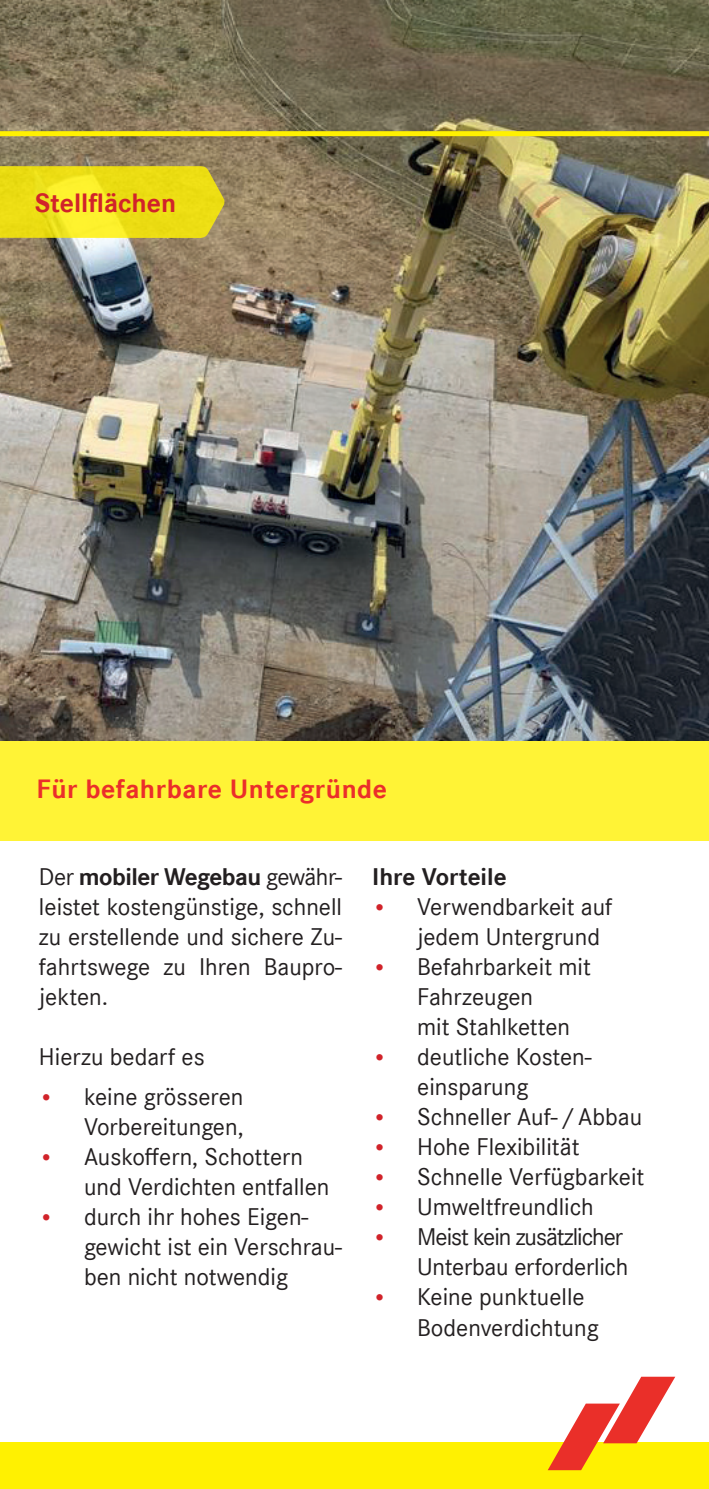
<style>
.page{position:relative;width:709px;height:1489px;background:#fff}
.page>*{position:absolute;margin:0;border:0;box-sizing:border-box;transform-origin:0 0}
.t1{font:700 27.5px "Corporate S";letter-spacing:.02em;color:#eb2e2a}
.t2{font:700 27.5px "Corporate S";color:#d1232a}
.t3{font:25px/30px "Corporate S";color:#231f20}
.t4{font:25px/30px "Corporate S";letter-spacing:-.035em;color:#231f20;text-align:right}
.t5{font:700 25px "Corporate S";color:#231f20}
.s1{font-weight:700}
.s2{font-size:22.5px;color:#d1232a}
</style>
<div class="page">
<img style="left:0;top:0;width:709px;height:741px">
<div style="left:0;top:1442px;width:709px;height:46px;background:#fff101"></div>
<div style="left:0;top:741px;width:709px;height:99px;background:#fff336"></div>
<svg style="left:548px;top:1376px;width:127px;height:93px"></svg>
<svg style="left:0;top:166px;width:224px;height:72px"></svg>
<div style="left:0;top:131px;width:709px;height:5px;background:#fff101"></div>
<p class="t2" style="left:35px;top:187px;width:143px">Stellflächen</p>
<p class="t1" style="left:37px;top:773px;width:352px">Für befahrbare Untergründe</p>
<p class="t3" style="left:39px;top:862px;width:305px;text-align:justify">Der <span class="s1">mobiler Wegebau</span> gewähr&shy;leistet kostengünstige, schnell zu erstellende und sichere Zu&shy;fahrtswege zu Ihren Baupro&shy;jekten.</p>
<p class="t3" style="left:39px;top:1042px;width:167px">Hierzu bedarf es</p>
<p class="t3" style="left:39px;top:1082px;width:206px;text-align:right"><span class="s2">•</span> keine grösseren<br>Vorbereitungen,</p>
<p class="t3" style="left:84px;top:1142px;width:247px;text-indent:-45px"><span class="s2">•</span> Auskoffern, Schottern und Verdichten entfallen</p>
<p class="t3" style="left:84px;top:1202px;width:260px;text-indent:-45px"><span class="s2">•</span> durch ihr hohes Eigen&shy;gewicht ist ein Verschrau&shy;ben nicht notwendig</p>
<p class="t5" style="left:372px;top:862px;width:136px">Ihre Vorteile</p>
<p class="t3" style="left:417px;top:892px;width:197px;text-indent:-45px"><span class="s2">•</span> Verwendbarkeit auf jedem Untergrund</p>
<p class="t3" style="left:417px;top:952px;width:175px;text-indent:-45px"><span class="s2">•</span> Befahrbarkeit mit<br>Fahrzeugen<br>mit Stahlketten</p>
<p class="t3" style="left:417px;top:1042px;width:176px;text-indent:-45px"><span class="s2">•</span> deutliche Kosten&shy;einsparung</p>
<p class="t3" style="left:372px;top:1102px;width:271px"><span class="s2">•</span> Schneller Auf-/Abbau</p>
<p class="t3" style="left:372px;top:1132px;width:209px"><span class="s2">•</span> Hohe Flexibilität</p>
<p class="t3" style="left:372px;top:1162px;width:274px"><span class="s2">•</span> Schnelle Verfügbarkeit</p>
<p class="t3" style="left:372px;top:1192px;width:223px"><span class="s2">•</span> Umweltfreundlich</p>
<p class="t4" style="left:372px;top:1222px;width:258px"><span class="s2">•</span> Meist kein zusätzlicher<br>Unterbau erforderlich</p>
<p class="t3" style="left:417px;top:1282px;width:183px;text-indent:-45px"><span class="s2">•</span> Keine punktuelle<br>Bodenverdichtung</p>
</div>
